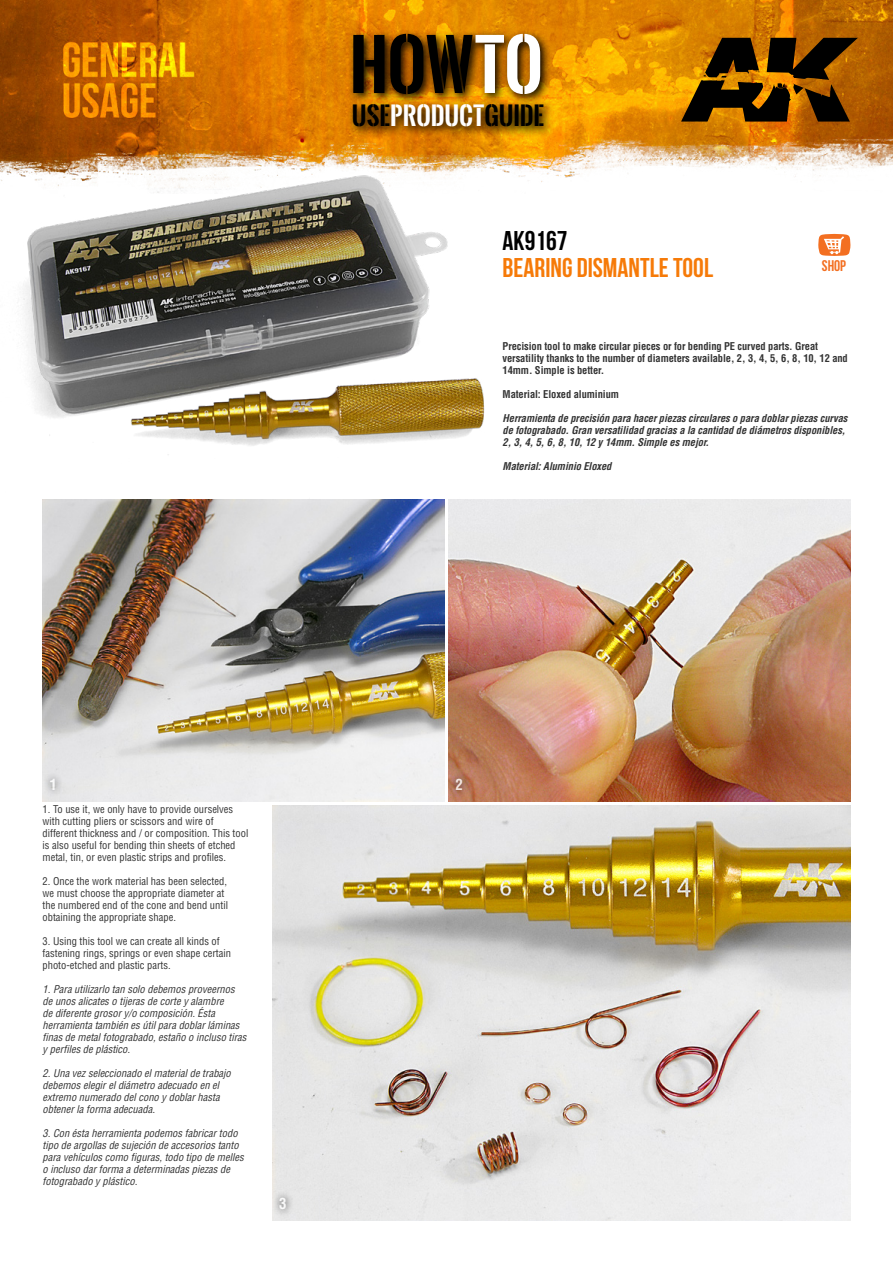
<style>
.page{position:relative;width:893px;height:1263px;background:#fff}
.page>*{position:absolute;margin:0;border:0;box-sizing:border-box;transform-origin:0 0}
.t1{font:700 66.75px "Oswald Stencil";letter-spacing:-.005em;color:#000}
.t2{font:700 27px "Bebas Neue";color:#f67a08}
.t3{font:700 27px "Bebas Neue";color:#000}
.t4{font:700 24.75px "Oswald Stencil";color:#000}
.t5{font:700 15.3px "Bebas Neue";color:#f36f21}
.t6{font:700 condensed 15px "Helvetica LT Std";color:#fff}
.t7{font:italic condensed 10.5px/12px "Helvetica LT Std";color:#000}
.t8{font:condensed 10.5px/12px "Helvetica LT Std";color:#000}
.t9{font:italic 700 condensed 10.5px/12px "Helvetica LT Std";letter-spacing:-.01em;color:#000}
.t10{font:700 condensed 10.5px/12px "Helvetica LT Std";letter-spacing:-.01em;color:#000}
.s1{color:#fff}
</style>
<div class="page">
<img style="left:0;top:0;width:893px;height:182px">
<svg style="left:348px;top:28px;width:207px;height:109px;background:#925800"></svg>
<svg style="left:681px;top:38px;width:177px;height:84px;background:#683d00"></svg>
<img style="left:0;top:139px;width:519px;height:405px">
<img style="left:43px;top:500px;width:401px;height:301px">
<img style="left:449px;top:500px;width:401px;height:301px">
<img style="left:272px;top:806px;width:578px;height:414px">
<svg style="left:42px;top:771px;width:21px;height:26px"></svg>
<svg style="left:448px;top:770px;width:23px;height:28px"></svg>
<svg style="left:272px;top:1190px;width:22px;height:28px"></svg>
<svg style="left:818px;top:234px;width:32px;height:22px"></svg>
<h1 class="t1" style="left:350px;top:16px;width:195px">HOW<span class="s1">TO</span></h1>
<h3 class="t4" style="left:352px;top:97px;width:194px">USE<span class="s1">PRODUCT</span>GUIDE</h3>
<h2 class="t3" style="left:503px;top:225px;width:66px">AK9167</h2>
<h2 class="t2" style="left:503px;top:252px;width:212px">BEARING DISMANTLE TOOL</h2>
<h3 class="t5" style="left:822px;top:257px;width:26px">shop</h3>
<p class="t10" style="left:503px;top:341px;width:347px">Precision tool to make circular pieces or for bending PE curved parts. Great versatility thanks to the number of diameters available, 2, 3, 4, 5, 6, 8, 10, 12 and<br>14mm. Simple is better.</p>
<p class="t10" style="left:503px;top:389px;width:118px">Material: Eloxed aluminium</p>
<p class="t9" style="left:503px;top:413px;width:346px">Herramienta de precisión para hacer piezas circulares o para doblar piezas curvas de fotograbado. Gran versatilidad gracias a la cantidad de diámetros disponibles,<br>2, 3, 4, 5, 6, 8, 10, 12 y 14mm. Simple es mejor.</p>
<p class="t9" style="left:503px;top:461px;width:110px">Material: Aluminio Eloxed</p>
<h3 class="t6" style="left:49px;top:775px;width:9px">1</h3>
<h3 class="t6" style="left:456px;top:775px;width:9px">2</h3>
<p class="t8" style="left:43px;top:803px;width:207px">1. To use it, we only have to provide ourselves with cutting pliers or scissors and wire of different thickness and / or composition. This tool is also useful for bending thin sheets of etched metal, tin, or even plastic strips and profiles.</p>
<p class="t8" style="left:43px;top:875px;width:187px">2. Once the work material has been selected, we must choose the appropriate diameter at the numbered end of the cone and bend until obtaining the appropriate shape.</p>
<p class="t8" style="left:43px;top:935px;width:190px">3. Using this tool we can create all kinds of fastening rings, springs or even shape certain photo-etched and plastic parts.</p>
<p class="t7" style="left:43px;top:984px;width:206px">1. Para utilizarlo tan solo debemos proveernos de unos alicates o tijeras de corte y alambre<br>de diferente grosor y/o composición. Ésta herramienta también es útil para doblar láminas finas de metal fotograbado, estaño o incluso tiras y perfiles de plástico.</p>
<p class="t7" style="left:43px;top:1068px;width:190px">2. Una vez seleccionado el material de trabajo debemos elegir el diámetro adecuado en el extremo numerado del cono y doblar hasta obtener la forma adecuada.</p>
<p class="t7" style="left:43px;top:1128px;width:203px">3. Con ésta herramienta podemos fabricar todo tipo de argollas de sujeción de accesorios tanto para vehículos como figuras, todo tipo de melles o incluso dar forma a determinadas piezas de fotograbado y plástico.</p>
<h3 class="t6" style="left:279px;top:1194px;width:9px">3</h3>
</div>
